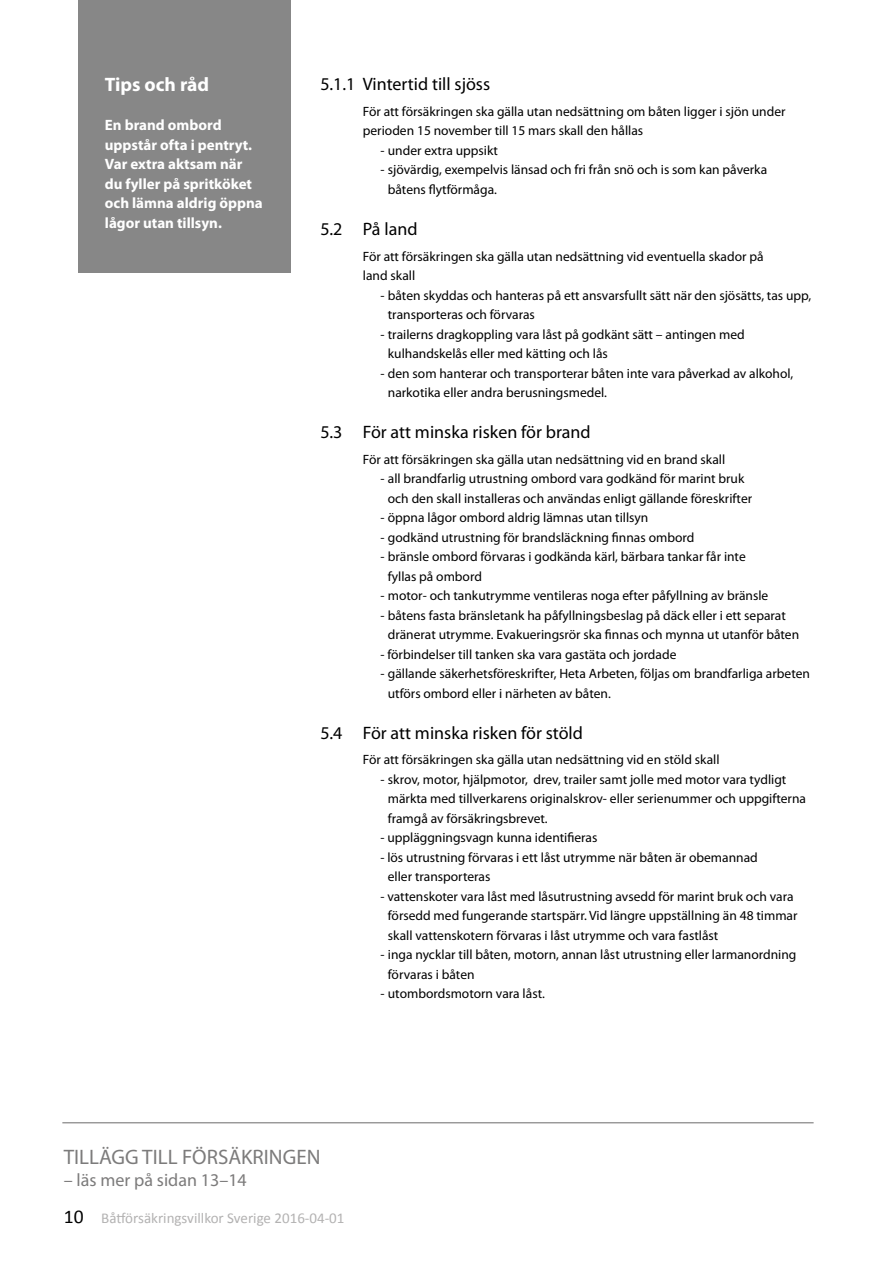
<style>
.page{position:relative;width:893px;height:1263px;background:#fff}
.page>*{position:absolute;margin:0;border:0;box-sizing:border-box;transform-origin:0 0}
.t1{font:21px "Myriad Pro";color:#7c7b7b}
.t2{font:700 19.5px "Myriad Pro";color:#fff}
.t3{font:18px "Myriad Pro";color:#000}
.t4{font:18px "Myriad Pro";color:#7c7b7b}
.t5{font:700 15px/19.5px "Myriad Pro";color:#fff}
.t6{font:15px "Calibri";color:#b3b2b2}
.t7{font:13.5px/19.5px "Myriad Pro";color:#000}
.s1{font-size:19.5px;color:#000}
</style>
<div class="page">
<hr style="left:62px;top:1122px;width:752px;height:1px;background:#7c7b7b">
<div style="left:79px;top:0;width:212px;height:272px;background:#878787"></div>
<h2 class="t2" style="left:105px;top:72px;width:106px">Tips och råd</h2>
<p class="t5" style="left:105px;top:115px;width:159px">En brand ombord uppstår ofta i pentryt.<br>Var extra aktsam när du fyller på spritköket och lämna aldrig öppna lågor utan tillsyn.</p>
<h3 class="t3" style="left:320px;top:73px;width:171px">5.1.1 Vintertid till sjöss</h3>
<p class="t7" style="left:363px;top:101px;width:424px">För att försäkringen ska gälla utan nedsättning om båten ligger i sjön under perioden 15 november till 15 mars skall den hållas</p>
<p class="t7" style="left:380px;top:140px;width:119px">- under extra uppsikt</p>
<p class="t7" style="left:388px;top:160px;width:381px;text-indent:-8px">- sjövärdig, exempelvis länsad och fri från snö och is som kan påverka båtens flytförmåga.</p>
<h3 class="t3" style="left:320px;top:218px;width:99px">5.2 På land</h3>
<p class="t7" style="left:363px;top:246px;width:402px">För att försäkringen ska gälla utan nedsättning vid eventuella skador på land skall</p>
<p class="t7" style="left:388px;top:285px;width:425px;text-indent:-8px">- båten skyddas och hanteras på ett ansvarsfullt sätt när den sjösätts, tas upp, transporteras och förvaras</p>
<p class="t7" style="left:388px;top:324px;width:359px;text-indent:-8px">- trailerns dragkoppling vara låst på godkänt sätt – antingen med kulhandskelås eller med kätting och lås</p>
<p class="t7" style="left:388px;top:363px;width:407px;text-indent:-8px">- den som hanterar och transporterar båten inte vara påverkad av alkohol, narkotika eller andra berusningsmedel.</p>
<h3 class="t3" style="left:320px;top:421px;width:272px">5.3 För att minska risken för brand</h3>
<p class="t7" style="left:363px;top:449px;width:364px">För att försäkringen ska gälla utan nedsättning vid en brand skall</p>
<p class="t7" style="left:380px;top:469px;width:373px;text-align:center">- all brandfarlig utrustning ombord vara godkänd för marint bruk och den skall installeras och användas enligt gällande föreskrifter</p>
<p class="t7" style="left:380px;top:508px;width:270px">- öppna lågor ombord aldrig lämnas utan tillsyn</p>
<p class="t7" style="left:380px;top:527px;width:315px">- godkänd utrustning för brandsläckning finnas ombord</p>
<p class="t7" style="left:388px;top:547px;width:359px;text-indent:-8px">- bränsle ombord förvaras i godkända kärl, bärbara tankar får inte fyllas på ombord</p>
<p class="t7" style="left:380px;top:586px;width:389px">- motor- och tankutrymme ventileras noga efter påfyllning av bränsle</p>
<p class="t7" style="left:388px;top:605px;width:413px;text-indent:-8px">- båtens fasta bränsletank ha påfyllningsbeslag på däck eller i ett separat dränerat utrymme. Evakueringsrör ska finnas och mynna ut utanför båten</p>
<p class="t7" style="left:380px;top:644px;width:298px">- förbindelser till tanken ska vara gastäta och jordade</p>
<p class="t7" style="left:388px;top:664px;width:424px;text-indent:-8px">- gällande säkerhetsföreskrifter, Heta Arbeten, följas om brandfarliga arbeten utförs ombord eller i närheten av båten.</p>
<h3 class="t3" style="left:320px;top:721px;width:264px">5.4 För att minska risken för stöld</h3>
<p class="t7" style="left:363px;top:750px;width:358px">För att försäkringen ska gälla utan nedsättning vid en stöld skall</p>
<p class="t7" style="left:388px;top:769px;width:420px;text-indent:-8px">- skrov, motor, hjälpmotor, drev, trailer samt jolle med motor vara tydligt märkta med tillverkarens originalskrov- eller serienummer och uppgifterna framgå av försäkringsbrevet.</p>
<p class="t7" style="left:380px;top:828px;width:219px">- uppläggningsvagn kunna identifieras</p>
<p class="t7" style="left:388px;top:847px;width:371px;text-indent:-8px">- lös utrustning förvaras i ett låst utrymme när båten är obemannad eller transporteras</p>
<p class="t7" style="left:388px;top:886px;width:411px;text-indent:-8px">- vattenskoter vara låst med låsutrustning avsedd för marint bruk och vara försedd med fungerande startspärr. Vid längre uppställning än 48 timmar skall vattenskotern förvaras i låst utrymme och vara fastlåst</p>
<p class="t7" style="left:388px;top:945px;width:410px;text-indent:-8px">- inga nycklar till båten, motorn, annan låst utrustning eller larmanordning förvaras i båten</p>
<p class="t7" style="left:380px;top:984px;width:166px">- utombordsmotorn vara låst.</p>
<h1 class="t1" style="left:64px;top:1144px;width:258px">TILLÄGG TILL FÖRSÄKRINGEN</h1>
<h3 class="t4" style="left:64px;top:1169px;width:185px">– läs mer på sidan 13–14</h3>
<p class="t6" style="left:64px;top:1209px;width:282px"><span class="s1">10</span> Båtförsäkringsvillkor Sverige 2016-04-01</p>
</div>
